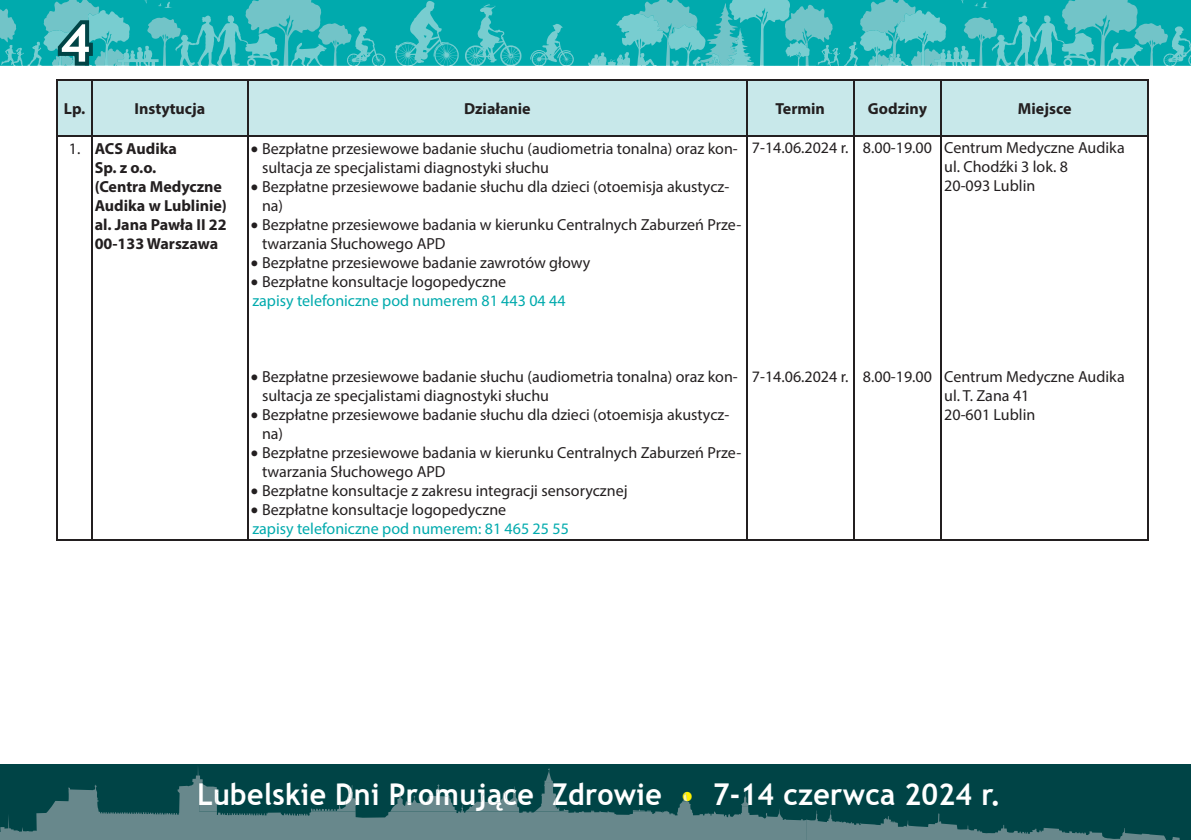
<style>
.page{position:relative;width:1191px;height:840px;background:#fff}
.page>*{position:absolute;margin:0;border:0;box-sizing:border-box;transform-origin:0 0}
.t1{font:700 52px "Trebuchet MS";color:#fff}
.t2{font:700 30px "Trebuchet MS";letter-spacing:.01em;color:#fff;scale:.95 1}
.t3{font:16px/19px "Myriad Pro";color:#231f20}
.t4{font:16px/19px "Myriad Pro";color:#00aaad}
.t5{font:700 16px/19px "Myriad Pro";color:#231f20}
.s1{font-weight:400}
.s2{color:#231f20}
.s3{color:#fff101}
</style>
<div class="page">
<div style="left:0;top:764px;width:1191px;height:75px;background:#004446"></div>
<svg style="left:0;top:768px;width:806px;height:71px"></svg>
<svg style="left:199px;top:782px;width:369px;height:29px"></svg>
<svg style="left:683px;top:791px;width:5px;height:10px"></svg>
<svg style="left:741px;top:791px;width:8px;height:14px"></svg>
<svg style="left:806px;top:810px;width:373px;height:29px"></svg>
<svg style="left:0;top:0;width:1191px;height:66px;background:#2eb4b8"></svg>
<div style="left:58px;top:80px;width:1089px;height:55px;background:#c8e8ea"></div>
<hr style="left:57px;top:79px;width:35px;height:1px;background:#231f20">
<hr style="left:92px;top:79px;width:156px;height:1px;background:#231f20">
<hr style="left:248px;top:79px;width:499px;height:1px;background:#231f20">
<hr style="left:747px;top:79px;width:106px;height:1px;background:#231f20">
<hr style="left:853px;top:79px;width:88px;height:1px;background:#231f20">
<hr style="left:941px;top:79px;width:207px;height:1px;background:#231f20">
<hr style="left:1147px;top:80px;width:1px;height:55px;background:#231f20">
<hr style="left:1147px;top:136px;width:1px;height:403px;background:#231f20">
<hr style="left:57px;top:135px;width:35px;height:1px;background:#231f20">
<hr style="left:92px;top:135px;width:156px;height:1px;background:#231f20">
<hr style="left:248px;top:135px;width:499px;height:1px;background:#231f20">
<hr style="left:747px;top:135px;width:106px;height:1px;background:#231f20">
<hr style="left:853px;top:135px;width:88px;height:1px;background:#231f20">
<hr style="left:941px;top:135px;width:207px;height:1px;background:#231f20">
<hr style="left:57px;top:539px;width:35px;height:1px;background:#231f20">
<hr style="left:92px;top:539px;width:156px;height:1px;background:#231f20">
<hr style="left:248px;top:539px;width:499px;height:1px;background:#231f20">
<hr style="left:747px;top:539px;width:106px;height:1px;background:#231f20">
<hr style="left:853px;top:539px;width:88px;height:1px;background:#231f20">
<hr style="left:941px;top:539px;width:207px;height:1px;background:#231f20">
<hr style="left:57px;top:80px;width:1px;height:55px;background:#231f20">
<hr style="left:91px;top:80px;width:1px;height:55px;background:#231f20">
<hr style="left:247px;top:80px;width:1px;height:55px;background:#231f20">
<hr style="left:746px;top:80px;width:1px;height:55px;background:#231f20">
<hr style="left:853px;top:80px;width:1px;height:55px;background:#231f20">
<hr style="left:941px;top:80px;width:1px;height:55px;background:#231f20">
<hr style="left:57px;top:136px;width:1px;height:403px;background:#231f20">
<hr style="left:91px;top:136px;width:1px;height:403px;background:#231f20">
<hr style="left:247px;top:136px;width:1px;height:403px;background:#231f20">
<hr style="left:746px;top:136px;width:1px;height:403px;background:#231f20">
<hr style="left:853px;top:136px;width:1px;height:403px;background:#231f20">
<hr style="left:941px;top:136px;width:1px;height:403px;background:#231f20">
<img style="left:831px;top:42px;width:23px;height:24px">
<h1 class="t1" style="left:60px;top:11px;width:32px">4</h1>
<p class="t5" style="left:64px;top:98px;width:23px">Lp.</p>
<p class="t5" style="left:134px;top:98px;width:72px">Instytucja</p>
<p class="t5" style="left:464px;top:98px;width:68px">Działanie</p>
<p class="t5" style="left:775px;top:98px;width:51px">Termin</p>
<p class="t5" style="left:868px;top:98px;width:61px">Godziny</p>
<p class="t5" style="left:1018px;top:98px;width:55px">Miejsce</p>
<p class="t5" style="left:95px;top:138px;width:134px;text-indent:-26px"><span class="s1">1.</span> ACS Audika<br>Sp. z o.o.<br>(Centra Medyczne<br>Audika w Lublinie) al. Jana Pawła II 22<br>00-133 Warszawa</p>
<p class="t3" style="left:262px;top:138px;width:477px;text-indent:-11px">• Bezpłatne przesiewowe badanie słuchu (audiometria tonalna) oraz kon&shy;sultacja ze specjalistami diagnostyki słuchu</p>
<p class="t3" style="left:944px;top:138px;width:182px">Centrum Medyczne Audika ul. Chodźki 3 lok. 8<br>20-093 Lublin</p>
<p class="t3" style="left:752px;top:138px;width:98px">7-14.06.2024 r.</p>
<p class="t3" style="left:863px;top:138px;width:70px">8.00-19.00</p>
<p class="t3" style="left:262px;top:176px;width:469px;text-indent:-11px">• Bezpłatne przesiewowe badanie słuchu dla dzieci (otoemisja akustycz&shy;na)</p>
<p class="t3" style="left:262px;top:214px;width:481px;text-indent:-11px">• Bezpłatne przesiewowe badania w kierunku Centralnych Zaburzeń Prze&shy;twarzania Słuchowego APD</p>
<p class="t3" style="left:251px;top:252px;width:341px">• Bezpłatne przesiewowe badanie zawrotów głowy</p>
<p class="t4" style="left:251px;top:271px;width:316px"><span class="s2">• Bezpłatne konsultacje logopedyczne<br></span>zapisy telefoniczne pod numerem 81 443 04 44</p>
<p class="t3" style="left:262px;top:366px;width:477px;text-indent:-11px">• Bezpłatne przesiewowe badanie słuchu (audiometria tonalna) oraz kon&shy;sultacja ze specjalistami diagnostyki słuchu</p>
<p class="t3" style="left:262px;top:404px;width:469px;text-indent:-11px">• Bezpłatne przesiewowe badanie słuchu dla dzieci (otoemisja akustycz&shy;na)</p>
<p class="t3" style="left:262px;top:442px;width:481px;text-indent:-11px">• Bezpłatne przesiewowe badania w kierunku Centralnych Zaburzeń Prze&shy;twarzania Słuchowego APD</p>
<p class="t3" style="left:251px;top:480px;width:378px">• Bezpłatne konsultacje z zakresu integracji sensorycznej</p>
<p class="t4" style="left:251px;top:499px;width:320px"><span class="s2">• Bezpłatne konsultacje logopedyczne<br></span>zapisy telefoniczne pod numerem: 81 465 25 55</p>
<p class="t3" style="left:752px;top:366px;width:98px">7-14.06.2024 r.</p>
<p class="t3" style="left:863px;top:366px;width:70px">8.00-19.00</p>
<p class="t3" style="left:944px;top:366px;width:182px">Centrum Medyczne Audika ul. T. Zana 41<br>20-601 Lublin</p>
<h2 class="t2" style="left:197px;top:775px;width:847px">Lubelskie Dni Promujące Zdrowie <span class="s3">•</span> 7-14 czerwca 2024 r.</h2>
</div>
